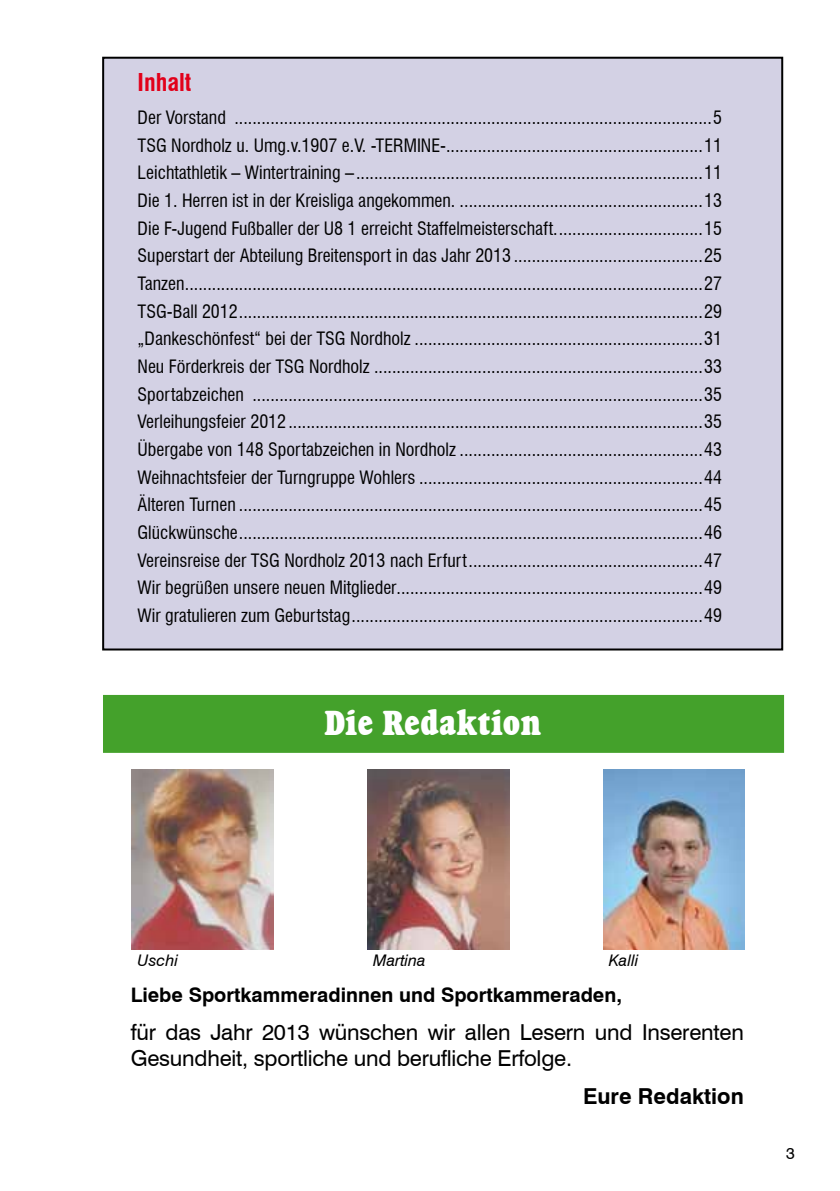
<style>
.page{position:relative;width:840px;height:1191px;background:#fff}
.page>*{position:absolute;margin:0;border:0;box-sizing:border-box;transform-origin:0 0}
.t1{font:condensed 36px "Goudy Heavyface BT";color:#fff}
.t2{font:700 condensed 24px "Swiss 721 BT";color:#e2001a}
.t3{font:22px/26.4px "Swiss 721 BT";letter-spacing:-.01em;color:#000}
.t4{font:700 22px "Swiss 721 BT";color:#000}
.t5{font:700 20px "Swiss 721 BT";color:#000}
.t6{font:condensed 18px/27.6px "Swiss 721 BT";color:#000;text-align:justify}
.t7{font:italic 16px "Swiss 721 BT";color:#000}
.t8{font:16px "Swiss 721 BT";color:#000}
</style>
<div class="page">
<div style="left:103px;top:695px;width:680px;height:58px;background:#44a12b;border:2px solid #44a12b"></div>
<div style="left:102px;top:57px;width:680px;height:593px;background:#d3d1e4;border:2px solid #000"></div>
<img style="left:132px;top:770px;width:142px;height:180px">
<img style="left:367px;top:770px;width:142px;height:180px">
<img style="left:603px;top:770px;width:141px;height:180px">
<h2 class="t2" style="left:137px;top:67px;width:55px">Inhalt</h2>
<p class="t6" style="left:137px;top:104px;width:585px">Der Vorstand ..........................................................................................................5<br>TSG Nordholz u. Umg.v.1907 e.V. -TERMINE-.........................................................11<br>Leichtathletik – Wintertraining –.............................................................................11<br>Die 1. Herren ist in der Kreisliga angekommen. ......................................................13<br>Die F-Jugend Fußballer der U8 1 erreicht Staffelmeisterschaft.................................15<br>Superstart der Abteilung Breitensport in das Jahr 2013 ..........................................25<br>Tanzen...................................................................................................................27<br>TSG-Ball 2012.......................................................................................................29 „Dankeschönfest“ bei der TSG Nordholz ................................................................31<br>Neu Förderkreis der TSG Nordholz .........................................................................33<br>Sportabzeichen ....................................................................................................35<br>Verleihungsfeier 2012............................................................................................35<br>Übergabe von 148 Sportabzeichen in Nordholz ......................................................43<br>Weihnachtsfeier der Turngruppe Wohlers ...............................................................44<br>Älteren Turnen .......................................................................................................45<br>Glückwünsche.......................................................................................................46<br>Vereinsreise der TSG Nordholz 2013 nach Erfurt....................................................47<br>Wir begrüßen unsere neuen Mitglieder....................................................................49<br>Wir gratulieren zum Geburtstag..............................................................................49</p>
<h1 class="t1" style="left:324px;top:701px;width:219px">Die Redaktion</h1>
<p class="t7" style="left:137px;top:951px;width:42px">Uschi</p>
<p class="t7" style="left:373px;top:951px;width:54px">Martina</p>
<p class="t7" style="left:608px;top:951px;width:31px">Kalli</p>
<p class="t5" style="left:131px;top:982px;width:492px">Liebe Sportkammeradinnen und Sportkammeraden,</p>
<p class="t3" style="left:131px;top:1018px;width:614px">für das Jahr 2013 wünschen wir allen Lesern und Inserenten<br>Gesundheit, sportliche und berufliche Erfolge.</p>
<p class="t4" style="left:582px;top:1082px;width:162px">Eure Redaktion</p>
<p class="t8" style="left:785px;top:1143px;width:10px">3</p>
</div>
